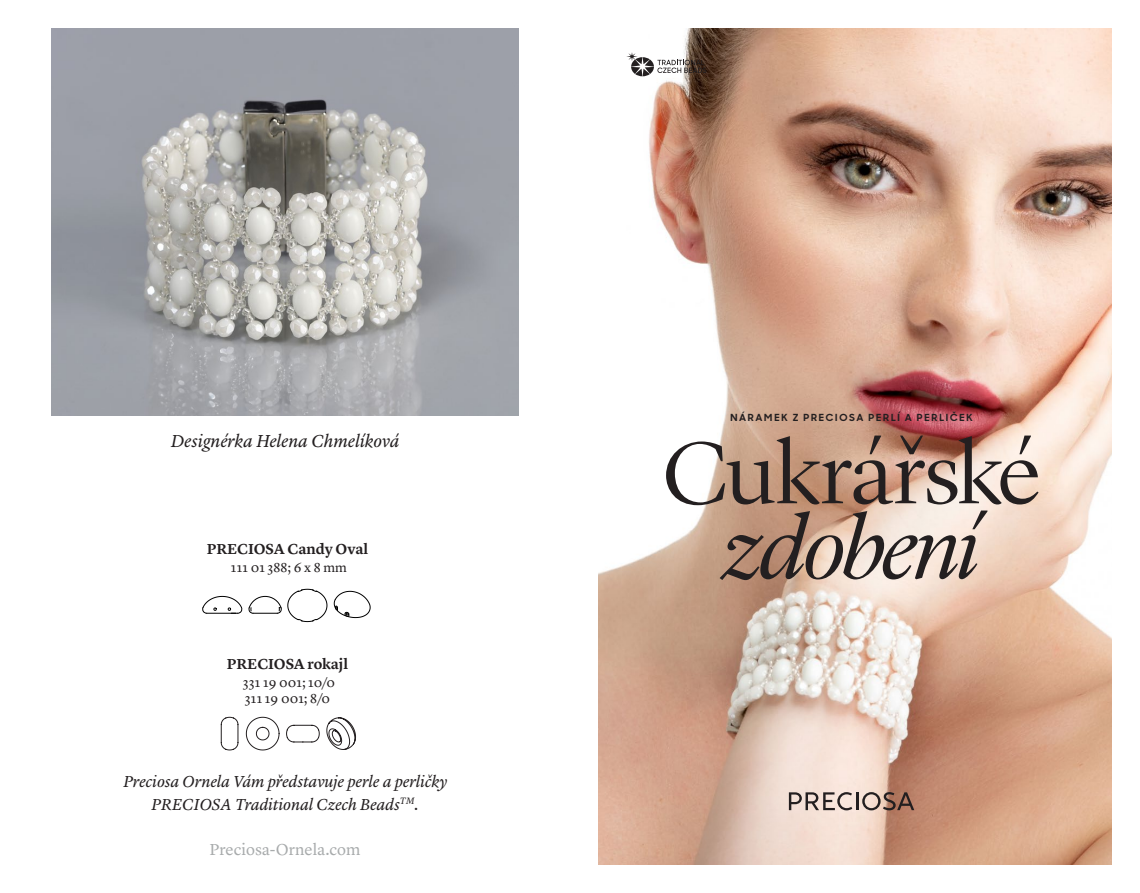
<style>
.page{position:relative;width:1140px;height:893px;background:#fff}
.page>*{position:absolute;margin:0;border:0;box-sizing:border-box;transform-origin:0 0}
.t1{font:300 90px "Lyon Display";letter-spacing:-.025em;color:#231f20;scale:1.05 1}
.t2{font:italic 300 90px "Lyon Display";letter-spacing:-.02em;color:#231f20;scale:1.05 1}
.t3{font:italic 18px "Lyon Text";letter-spacing:-.005em;color:#231f20}
.t4{font:italic 16.5px/22.5px "Lyon Text";letter-spacing:-.005em;color:#231f20;text-align:center}
.t5{font:16.5px "Lyon Text";color:#a8abac}
.t6{font:600 15px "Lyon Text";color:#231f20}
.t7{font:13.5px/16.5px "Lyon Text";letter-spacing:.01em;color:#231f20}
.t8{font:700 9.75px "Sharp Sans Display No 1";letter-spacing:.175em;color:#231f20;scale:1.05 1}
</style>
<div class="page">
<img style="left:598px;top:28px;width:513px;height:836px">
<hr style="left:855px;top:792px;width:3px;height:18px;background:#231f20">
<svg style="left:862px;top:792px;width:52px;height:18px"></svg>
<svg style="left:789px;top:792px;width:63px;height:18px"></svg>
<svg style="left:626px;top:52px;width:80px;height:24px"></svg>
<svg style="left:246px;top:717px;width:33px;height:33px"></svg>
<svg style="left:221px;top:717px;width:17px;height:33px"></svg>
<svg style="left:286px;top:725px;width:33px;height:17px"></svg>
<svg style="left:326px;top:717px;width:30px;height:33px"></svg>
<svg style="left:202px;top:596px;width:40px;height:18px"></svg>
<svg style="left:249px;top:596px;width:32px;height:18px"></svg>
<svg style="left:287px;top:589px;width:40px;height:33px"></svg>
<svg style="left:334px;top:591px;width:36px;height:27px"></svg>
<img style="left:51px;top:28px;width:468px;height:387px">
<p class="t3" style="left:171px;top:427px;width:230px">Designérka Helena Chmelíková</p>
<p class="t6" style="left:207px;top:537px;width:163px">PRECIOSA Candy Oval</p>
<p class="t7" style="left:231px;top:558px;width:117px">111 01 388; 6 x 8 mm</p>
<p class="t6" style="left:227px;top:652px;width:123px">PRECIOSA rokajl</p>
<p class="t7" style="left:243px;top:673px;width:94px">331 19 001; 10/0<br>311 19 001; 8/0</p>
<p class="t4" style="left:123px;top:769px;width:325px">Preciosa Ornela Vám představuje perle a perličky<br>PRECIOSA Traditional Czech Beads<sup>TM</sup>.</p>
<p class="t5" style="left:209px;top:836px;width:152px">Preciosa-Ornela.com</p>
<p class="t8" style="left:730px;top:409px;width:232px">NÁRAMEK Z PRE CIOSA PERLÍ A PERLIČEK</p>
<h1 class="t1" style="left:662px;top:408px;width:362px">Cukrářské</h1>
<h1 class="t2" style="left:724px;top:483px;width:244px">zdobení</h1>
</div>
